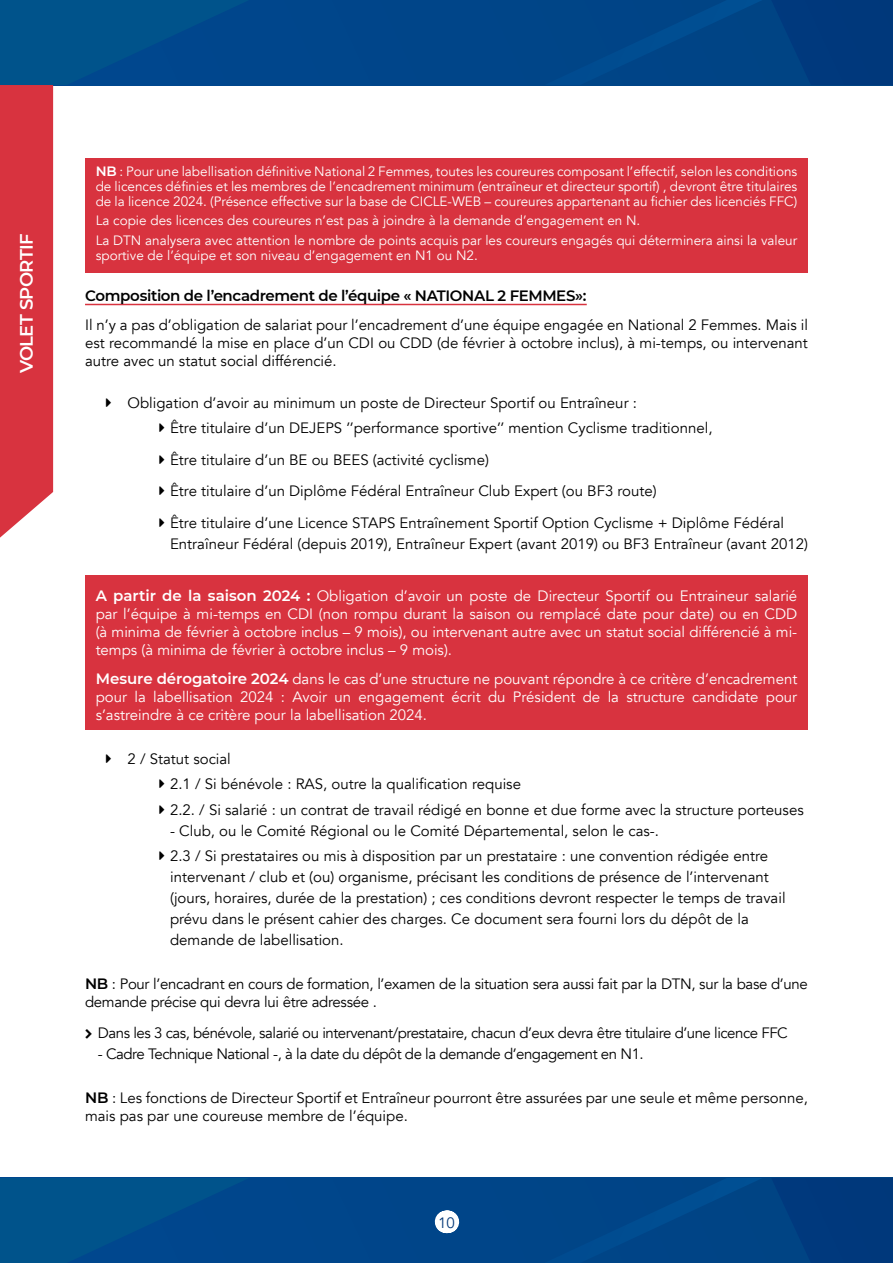
<style>
.page{position:relative;width:893px;height:1263px;background:#fff}
.page>*{position:absolute;margin:0;border:0;box-sizing:border-box;transform-origin:0 0}
.t1{font:600 18px "Montserrat";letter-spacing:-.035em;color:#fff}
.t2{font:15px/25.2px "Avenir";color:#000}
.t3{font:15px/18px "Avenir";color:#fff;text-align:justify}
.t4{font:15px "Avenir";letter-spacing:-.03em;color:#000}
.t5{font:15px/18px "Avenir";letter-spacing:-.02em;color:#000}
.t6{font:600 15px "Montserrat";letter-spacing:-.025em;color:#000}
.t7{font:15px "Avenir";color:#063a79}
.t8{font:13.5px/15px "Avenir";color:#fff;text-align:justify}
.s1{font-family:"Montserrat";font-weight:600}
</style>
<div class="page">
<div style="left:0;top:1178px;width:893px;height:85px;background:#004589"></div>
<svg style="left:772px;top:1178px;width:121px;height:85px"></svg>
<svg style="left:0;top:1178px;width:248px;height:85px"></svg>
<div style="left:0;top:0;width:893px;height:85px;background:#004589"></div>
<svg style="left:744px;top:0;width:149px;height:85px"></svg>
<hr style="left:85px;top:304px;width:502px;height:1px;background:#d8333f">
<div style="left:85px;top:158px;width:723px;height:114px;background:#d8333f"></div>
<div style="left:85px;top:575px;width:723px;height:155px;background:#d8333f"></div>
<svg style="left:446px;top:1210px;width:2px;height:23px"></svg>
<svg style="left:0;top:0;width:295px;height:538px"></svg>
<p class="t1" style="left:14px;top:373px;width:142px;rotate:-90deg">VOLET SPORTIF</p>
<p class="t8" style="left:96px;top:164px;width:703px"><span class="s1">NB</span> : Pour une labellisation définitive National 2 Femmes, toutes les coureures composant l’effectif, selon les conditions de licences définies et les membres de l’encadrement minimum (entraîneur et directeur sportif) , devront être titulaires de la licence 2024. (Présence effective sur la base de CICLE-WEB – coureures appartenant au fichier des licenciés FFC)</p>
<p class="t8" style="left:96px;top:211px;width:703px;line-height:19.2px">La copie des licences des coureures n’est pas à joindre à la demande d’engagement en N.<br>La DTN analysera avec attention le nombre de points acquis par les coureurs engagés qui déterminera ainsi la valeur</p>
<p class="t8" style="left:96px;top:248px;width:384px">sportive de l’équipe et son niveau d’engagement en N1 ou N2.</p>
<p class="t6" style="left:85px;top:285px;width:503px">Composition de l’encadrement de l’équipe « NATIONAL 2 FEMMES»:</p>
<p class="t2" style="left:85px;top:316px;width:724px;line-height:18px;text-align:justify">Il n’y a pas d’obligation de salariat pour l’encadrement d’une équipe engagée en National 2 Femmes. Mais il est recommandé la mise en place d’un CDI ou CDD (de février à octobre inclus), à mi-temps, ou intervenant autre avec un statut social différencié.</p>
<p class="t2" style="left:170px;top:390px;width:544px;text-indent:-43px">Obligation d’avoir au minimum un poste de Directeur Sportif ou Entraîneur :<br>Être titulaire d’un DEJEPS ’’performance sportive’’ mention Cyclisme traditionnel,</p>
<p class="t2" style="left:170px;top:444px;width:615px;line-height:31.7px">Être titulaire d’un BE ou BEES (activité cyclisme)<br>Être titulaire d’un Diplôme Fédéral Entraîneur Club Expert (ou BF3 route)<br>Être titulaire d’une Licence STAPS Entraînement Sportif Option Cyclisme + Diplôme Fédéral</p>
<p class="t2" style="left:170px;top:532px;width:639px">Entraîneur Fédéral (depuis 2019), Entraîneur Expert (avant 2019) ou BF3 Entraîneur (avant 2012)</p>
<p class="t3" style="left:96px;top:587px;width:703px"><span class="s1">A partir de la saison 2024 :</span> Obligation d’avoir un poste de Directeur Sportif ou Entraineur salarié par l’équipe à mi-temps en CDI (non rompu durant la saison ou remplacé date pour date) ou en CDD (à minima de février à octobre inclus – 9 mois), ou intervenant autre avec un statut social différencié à mi&shy;temps (à minima de février à octobre inclus – 9 mois).</p>
<p class="t3" style="left:96px;top:670px;width:703px"><span class="s1">Mesure dérogatoire 2024</span> dans le cas d’une structure ne pouvant répondre à ce critère d’encadrement pour la labellisation 2024 : Avoir un engagement écrit du Président de la structure candidate pour s’astreindre à ce critère pour la labellisation 2024.</p>
<p class="t2" style="left:170px;top:747px;width:635px;text-indent:-43px">2 / Statut social<br>2.1 / Si bénévole : RAS, outre la qualification requise<br>2.2. / Si salarié : un contrat de travail rédigé en bonne et due forme avec la structure porteuses</p>
<p class="t2" style="left:170px;top:818px;width:600px">- Club, ou le Comité Régional ou le Comité Départemental, selon le cas-.<br>2.3 / Si prestataires ou mis à disposition par un prestataire : une convention rédigée entre</p>
<p class="t2" style="left:170px;top:866px;width:617px;line-height:21px">intervenant / club et (ou) organisme, précisant les conditions de présence de l’intervenant (jours, horaires, durée de la prestation) ; ces conditions devront respecter le temps de travail prévu dans le présent cahier des charges. Ce document sera fourni lors du dépôt de la demande de labellisation.</p>
<p class="t5" style="left:85px;top:975px;width:724px"><span class="s1">NB</span> : Pour l’encadrant en cours de formation, l’examen de la situation sera aussi fait par la DTN, sur la base d’une demande précise qui devra lui être adressée .</p>
<p class="t4" style="left:98px;top:1024px;width:691px">Dans les 3 cas, bénévole, salarié ou intervenant/prestataire, chacun d’eux devra être titulaire d’une licence FFC</p>
<p class="t4" style="left:98px;top:1045px;width:547px">- Cadre Technique National -, à la date du dépôt de la demande d’engagement en N1.</p>
<p class="t2" style="left:85px;top:1089px;width:724px;line-height:18px"><span class="s1">NB</span> : Les fonctions de Directeur Sportif et Entraîneur pourront être assurées par une seule et même personne, mais pas par une coureuse membre de l’équipe.</p>
<p class="t7" style="left:438px;top:1214px;width:18px">10</p>
</div>
